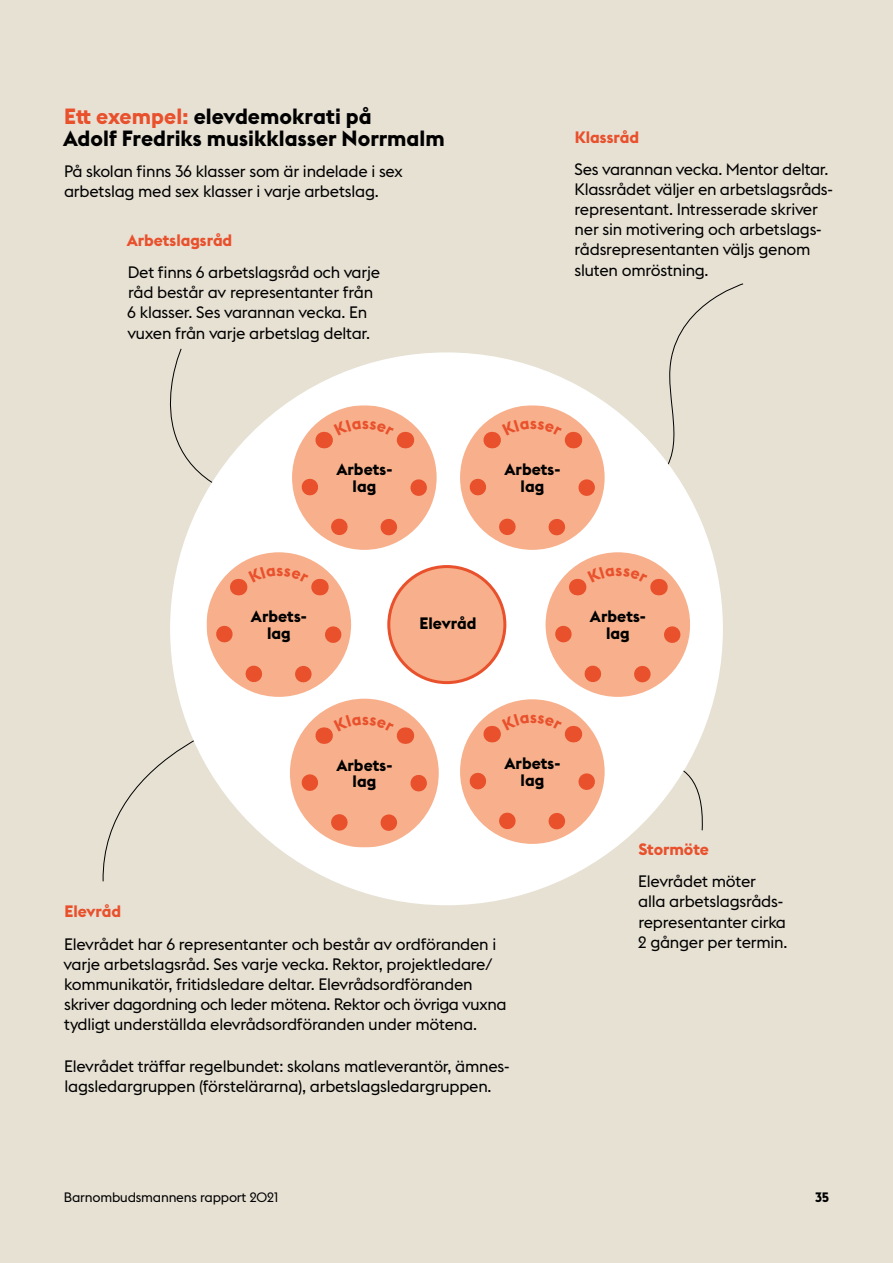
<style>
.page{position:relative;width:893px;height:1263px;background:#e7e1d4}
.page>*{position:absolute;margin:0;border:0;box-sizing:border-box;transform-origin:0 0}
.H2_ej_TOC{font:700 21.75px/21.8px "Pbydwx Stockholm Type";color:#000}
.P_Sthlm_type{font:16.35px/20.1px "Qmmcct Stockholm Type";letter-spacing:-.015em;color:#000}
.t1{font:700 16.35px/16.4px "Tsdwxy Stockholm Type";color:#000;text-align:center}
.t2{font:700 16.35px "Pbydwx Stockholm Type";letter-spacing:-.005em;color:#e9502c}
.t3{font:13.5px "Xlnddf Stockholm Type";letter-spacing:-.015em;color:#000}
.t4{font:700 13.5px "Pbydwx Stockholm Type";color:#000}
.s1{color:#e9502c}
</style>
<div class="page">
<svg style="left:169px;top:348px;width:43px;height:135px"></svg>
<svg style="left:668px;top:283px;width:76px;height:181px"></svg>
<svg style="left:102px;top:711px;width:167px;height:171px"></svg>
<svg style="left:635px;top:728px;width:70px;height:103px"></svg>
<div style="left:170px;top:352px;width:553px;height:553px;background:#fff;border-radius:50%"></div>
<div style="left:546px;top:552px;width:144px;height:145px;background:#f7b08b;border-radius:50%"></div>
<div style="left:207px;top:552px;width:144px;height:145px;background:#f7b08b;border-radius:50%"></div>
<div style="left:460px;top:699px;width:145px;height:145px;background:#f7b08b;border-radius:50%"></div>
<div style="left:290px;top:699px;width:149px;height:148px;background:#f7b08b;border-radius:50%"></div>
<div style="left:460px;top:405px;width:145px;height:145px;background:#f7b08b;border-radius:50%"></div>
<svg style="left:387px;top:565px;width:119px;height:119px"></svg>
<div style="left:292px;top:405px;width:145px;height:145px;background:#f7b08b;border-radius:50%"></div>
<svg style="left:546px;top:567px;width:144px;height:129px"></svg>
<svg style="left:207px;top:567px;width:145px;height:129px"></svg>
<svg style="left:461px;top:714px;width:144px;height:129px"></svg>
<svg style="left:293px;top:715px;width:145px;height:130px"></svg>
<svg style="left:461px;top:420px;width:144px;height:129px"></svg>
<svg style="left:293px;top:420px;width:144px;height:129px"></svg>
<h2 class="H2_ej_TOC" style="left:63px;top:104px;width:383px"><span class="s1">Ett exempel:</span> elevdemokrati på<br>Adolf Fredriks musikklasser Norrmalm</h2>
<p class="P_Sthlm_type" style="left:64px;top:160px;width:341px">På skolan finns 36 klasser som är indelade i sex arbetslag med sex klasser i varje arbetslag.</p>
<h3 class="t2" style="left:127px;top:228px;width:107px">Arbetslagsråd</h3>
<p class="P_Sthlm_type" style="left:127px;top:262px;width:254px">Det finns 6 arbetslagsråd och varje råd består av representanter från 6 klasser. Ses varannan vecka. En vuxen från varje arbetslag deltar.</p>
<h3 class="t2" style="left:575px;top:125px;width:66px">Klassråd</h3>
<p class="P_Sthlm_type" style="left:574px;top:158px;width:260px">Ses varannan vecka. Mentor deltar.<br>Klassrådet väljer en arbetslagsråds&shy;representant. Intresserade skriver ner sin motivering och arbetslags&shy;rådsrepresentanten väljs genom sluten omröstning.</p>
<p class="t1" style="left:336px;top:461px;width:57px">Arbets&shy;lag</p>
<p class="t1" style="left:504px;top:461px;width:57px">Arbets&shy;lag</p>
<p class="t1" style="left:251px;top:608px;width:57px">Arbets&shy;lag</p>
<p class="t1" style="left:419px;top:614px;width:59px">Elevråd</p>
<p class="t1" style="left:590px;top:608px;width:57px">Arbets&shy;lag</p>
<p class="t1" style="left:336px;top:756px;width:57px">Arbets&shy;lag</p>
<p class="t1" style="left:504px;top:755px;width:57px">Arbets&shy;lag</p>
<h3 class="t2" style="left:64px;top:900px;width:58px">Elevråd</h3>
<p class="P_Sthlm_type" style="left:64px;top:933px;width:445px">Elevrådet har 6 representanter och består av ordföranden i varje arbetslagsråd. Ses varje vecka. Rektor, projektledare/ kommunikatör, fritidsledare deltar. Elevrådsordföranden skriver dagordning och leder mötena. Rektor och övriga vuxna tydligt underställda elevrådsordföranden under mötena.</p>
<p class="P_Sthlm_type" style="left:64px;top:1055px;width:447px">Elevrådet träffar regelbundet: skolans matleverantör, ämnes&shy;lagsledargruppen (förstelärarna), arbetslagsledargruppen.</p>
<h3 class="t2" style="left:638px;top:837px;width:72px">Stormöte</h3>
<p class="P_Sthlm_type" style="left:638px;top:871px;width:151px">Elevrådet möter<br>alla arbetslagsråds&shy;representanter cirka<br>2 gånger per termin.</p>
<p class="t3" style="left:64px;top:1188px;width:216px">Barnombudsmannens rapport 2021</p>
<p class="t4" style="left:815px;top:1187px;width:16px">35</p>
</div>
